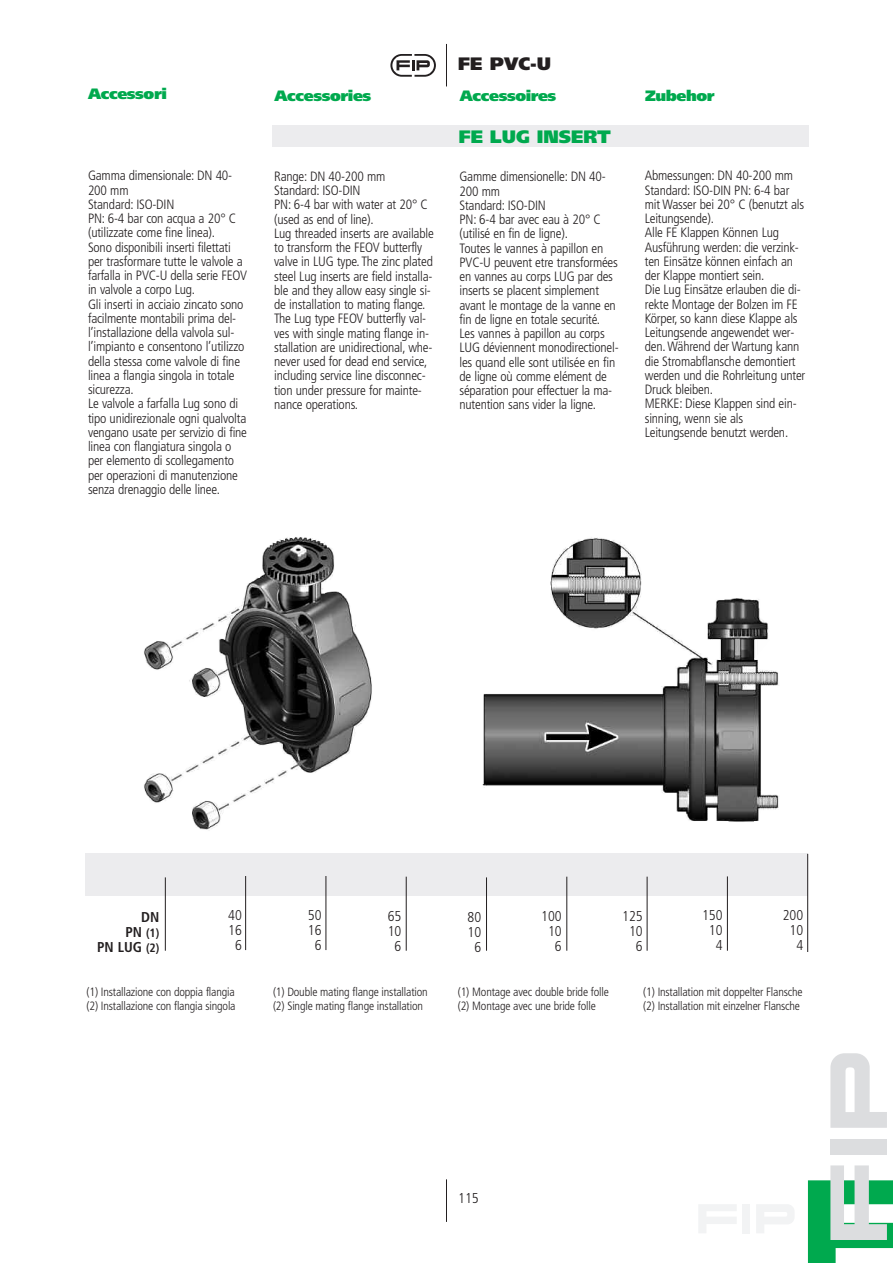
<style>
.page{position:relative;width:893px;height:1263px;background:#fff}
.page>*{position:absolute;margin:0;border:0;box-sizing:border-box;transform-origin:0 0}
.t1{font:900 18px "Frutiger LT Std";color:#00a94e}
.t2{font:900 18px "Frutiger LT Std";color:#231f20}
.t3{font:900 15px "Frutiger LT Std";letter-spacing:-.025em;color:#00a94e;scale:1.05 1}
.t4{font:300 condensed 14.25px/15px "Frutiger LT Std";color:#231f20;text-align:right}
.t5{font:700 condensed 14.25px "Frutiger LT Std";color:#231f20}
.t6{font:300 condensed 13.5px/14.2px "Frutiger LT Std";letter-spacing:-.015em;color:#231f20}
.t7{font:300 condensed 12px/14.2px "Frutiger LT Std";letter-spacing:-.015em;color:#231f20}
.t8{font:700 condensed 12px "Frutiger LT Std";color:#231f20}
.s1{font-size:14.25px}
.s2{font-size:12px}
</style>
<div class="page">
<hr style="left:446px;top:44px;width:1px;height:42px;background:#231f20">
<hr style="left:446px;top:1179px;width:1px;height:43px;background:#231f20">
<svg style="left:390px;top:54px;width:46px;height:23px"></svg>
<svg style="left:699px;top:1204px;width:37px;height:29px"></svg>
<div style="left:742px;top:1204px;width:8px;height:29px;background:#f2f3f4"></div>
<svg style="left:756px;top:1204px;width:38px;height:29px"></svg>
<div style="left:830px;top:1139px;width:57px;height:15px;background:#dcdddf"></div>
<svg style="left:808px;top:1165px;width:85px;height:98px"></svg>
<svg style="left:830px;top:1053px;width:57px;height:75px"></svg>
<div style="left:85px;top:854px;width:723px;height:42px;background:#ececee"></div>
<hr style="left:647px;top:877px;width:1px;height:74px;background:#231f20">
<hr style="left:727px;top:876px;width:1px;height:75px;background:#231f20">
<hr style="left:807px;top:854px;width:1px;height:98px;background:#231f20">
<hr style="left:165px;top:877px;width:1px;height:74px;background:#231f20">
<hr style="left:406px;top:877px;width:1px;height:74px;background:#231f20">
<hr style="left:326px;top:876px;width:1px;height:74px;background:#231f20">
<hr style="left:245px;top:876px;width:1px;height:74px;background:#231f20">
<hr style="left:486px;top:877px;width:1px;height:74px;background:#231f20">
<hr style="left:566px;top:877px;width:1px;height:74px;background:#231f20">
<div style="left:272px;top:126px;width:536px;height:21px;background:#ececee"></div>
<img style="left:144px;top:537px;width:228px;height:267px">
<img style="left:482px;top:537px;width:297px;height:285px">
<h1 class="t2" style="left:458px;top:56px;width:94px">FE PVC-U</h1>
<p class="t3" style="left:88px;top:88px;width:77px">Accessori</p>
<p class="t3" style="left:274px;top:90px;width:94px">Accessories</p>
<p class="t3" style="left:460px;top:90px;width:93px">Accessoires</p>
<p class="t3" style="left:645px;top:90px;width:68px">Zubehor</p>
<h1 class="t1" style="left:459px;top:129px;width:154px">FE LUG INSERT</h1>
<p class="t6" style="left:88px;top:170px;width:161px">Gamma dimensionale: DN 40-<br>200 mm<br>Standard: ISO-DIN<br>PN: 6-4 bar con acqua a 20° C (utilizzate come fine linea).<br>Sono disponibili inserti filettati per trasformare tutte le valvole a farfalla in PVC-U della serie FEOV in valvole a corpo Lug.<br>Gli inserti in acciaio zincato sono facilmente montabili prima del&shy;l’installazione della valvola sul&shy;l’impianto e consentono l’utilizzo della stessa come valvole di fine linea a flangia singola in totale sicurezza.<br>Le valvole a farfalla Lug sono di tipo unidirezionale ogni qualvolta vengano usate per servizio di fine linea con flangiatura singola o per elemento di scollegamento per operazioni di manutenzione senza drenaggio delle linee.</p>
<p class="t6" style="left:274px;top:170px;width:161px">Range: DN 40-200 mm<br>Standard: ISO-DIN<br>PN: 6-4 bar with water at 20° C (used as end of line).<br>Lug threaded inserts are available to transform the FEOV butterfly valve in LUG type. The zinc plated steel Lug inserts are field installa&shy;ble and they allow easy single si&shy;de installation to mating flange.<br>The Lug type FEOV butterfly val&shy;ves with single mating flange in&shy;stallation are unidirectional, whe&shy;never used for dead end service, including service line disconnec&shy;tion under pressure for mainte&shy;nance operations.</p>
<p class="t6" style="left:459px;top:171px;width:161px">Gamme dimensionelle: DN 40-<br>200 mm<br>Standard: ISO-DIN<br>PN: 6-4 bar avec eau à 20° C (utilisé en fin de ligne).<br>Toutes le vannes à papillon en<br>PVC-U peuvent etre transformées en vannes au corps LUG par des inserts se placent simplement avant le montage de la vanne en fin de ligne en totale securité.<br>Les vannes à papillon au corps<br>LUG déviennent monodirectionel&shy;les quand elle sont utilisée en fin de ligne où comme elément de séparation pour effectuer la ma&shy;nutention sans vider la ligne.</p>
<p class="t6" style="left:645px;top:170px;width:162px">Abmessungen: DN 40-200 mm<br>Standard: ISO-DIN PN: 6-4 bar mit Wasser bei 20° C (benutzt als<br>Leitungsende).<br>Alle FE Klappen Können Lug<br>Ausführung werden: die verzink&shy;ten Einsätze können einfach an der Klappe montiert sein.<br>Die Lug Einsätze erlauben die di&shy;rekte Montage der Bolzen im FE<br>Körper, so kann diese Klappe als<br>Leitungsende angewendet wer&shy;den. Während der Wartung kann die Stromabflansche demontiert werden und die Rohrleitung unter<br>Druck bleiben.<br>MERKE: Diese Klappen sind ein&shy;sinning, wenn sie als<br>Leitungsende benutzt werden.</p>
<p class="t5" style="left:141px;top:911px;width:20px">DN</p>
<p class="t8" style="left:125px;top:928px;width:36px"><span class="s1">PN</span> (1)</p>
<p class="t5" style="left:97px;top:941px;width:64px">PN LUG <span class="s2">(2)</span></p>
<p class="t4" style="left:228px;top:909px;width:15px;text-align:center">40<br>16<br>6</p>
<p class="t4" style="left:467px;top:910px;width:15px;text-align:center">80<br>10<br>6</p>
<p class="t4" style="left:541px;top:910px;width:22px">100<br>10<br>6</p>
<p class="t4" style="left:702px;top:909px;width:22px">150<br>10<br>4</p>
<p class="t4" style="left:783px;top:909px;width:22px">200<br>10<br>4</p>
<p class="t4" style="left:308px;top:909px;width:15px;text-align:center">50<br>16<br>6</p>
<p class="t4" style="left:622px;top:910px;width:22px">125<br>10<br>6</p>
<p class="t4" style="left:388px;top:910px;width:15px;text-align:center">65<br>10<br>6</p>
<p class="t7" style="left:87px;top:986px;width:151px">(1) Installazione con doppia flangia (2) Installazione con flangia singola</p>
<p class="t7" style="left:273px;top:986px;width:156px">(1) Double mating flange installation (2) Single mating flange installation</p>
<p class="t7" style="left:458px;top:986px;width:153px">(1) Montage avec double bride folle (2) Montage avec une bride folle</p>
<p class="t7" style="left:643px;top:986px;width:161px">(1) Installation mit doppelter Flansche (2) Installation mit einzelner Flansche</p>
<p class="t4" style="left:458px;top:1192px;width:22px">115</p>
</div>
